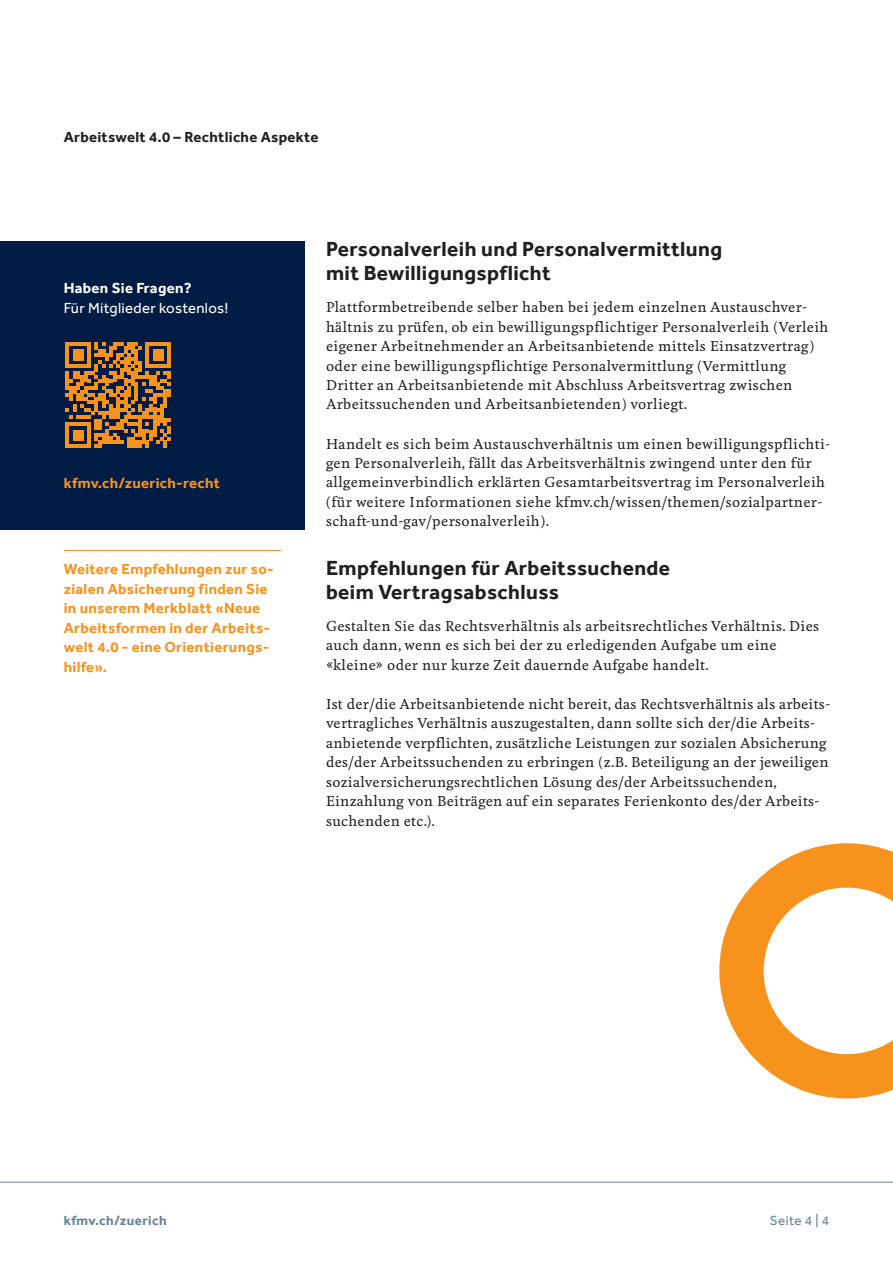
<style>
.page{position:relative;width:893px;height:1263px;background:#fff}
.page>*{position:absolute;margin:0;border:0;box-sizing:border-box;transform-origin:0 0}
.t1{font:700 21px/24px "Effra";letter-spacing:.02em;color:#231f20}
.t2{font:700 15px/19.5px "Effra";letter-spacing:.02em;color:#f7931d}
.t3{font:700 15px "Effra";letter-spacing:.02em;color:#231f20}
.t4{font:15px "Effra";letter-spacing:.02em;color:#fff}
.t5{font:700 15px "Effra";letter-spacing:.02em;color:#fff}
.t6{font:500 13.5px/19.5px "Feijoa";letter-spacing:.03em;color:#231f20}
.t7{font:700 13.5px "Effra";letter-spacing:.03em;color:#678297}
.t8{font:13.5px "Effra";letter-spacing:.025em;color:#678297}
</style>
<div class="page">
<hr style="left:0;top:1182px;width:893px;height:1px;background:#678297">
<div style="left:0;top:242px;width:305px;height:288px;background:#001c44"></div>
<svg style="left:66px;top:342px;width:105px;height:106px"></svg>
<svg style="left:719px;top:843px;width:174px;height:255px"></svg>
<hr style="left:64px;top:550px;width:217px;height:1px;background:#f7931d">
<p class="t3" style="left:64px;top:128px;width:256px">Arbeitswelt 4.0 – Rechtliche Aspekte</p>
<p class="t5" style="left:64px;top:279px;width:129px">Haben Sie Fragen?</p>
<p class="t4" style="left:64px;top:299px;width:166px">Für Mitglieder kostenlos!</p>
<p class="t2" style="left:64px;top:473px;width:158px">kfmv.ch/zuerich-recht</p>
<p class="t2" style="left:64px;top:559px;width:212px">Weitere Empfehlungen zur so&shy;zialen Absicherung finden Sie in unserem Merkblatt «Neue<br>Arbeitsformen in der Arbeits&shy;welt 4.0 - eine Orientierungs&shy;hilfe».</p>
<h1 class="t1" style="left:326px;top:236px;width:398px">Personalverleih und Personalvermittlung mit Bewilligungspflicht</h1>
<p class="t6" style="left:326px;top:298px;width:504px">Plattformbetreibende selber haben bei jedem einzelnen Austauschver&shy;hältnis zu prüfen, ob ein bewilligungspflichtiger Personalverleih (Verleih eigener Arbeitnehmender an Arbeitsanbietende mittels Einsatzvertrag) oder eine bewilligungspflichtige Personalvermittlung (Vermittlung Dritter an Arbeitsanbietende mit Abschluss Arbeitsvertrag zwischen Arbeitssuchenden und Arbeitsanbietenden) vorliegt.</p>
<p class="t6" style="left:326px;top:434px;width:506px">Handelt es sich beim Austauschverhältnis um einen bewilligungspflichti&shy;gen Personalverleih, fällt das Arbeitsverhältnis zwingend unter den für allgemeinverbindlich erklärten Gesamtarbeitsvertrag im Personalverleih (für weitere Informationen siehe kfmv.ch/wissen/themen/sozialpartner&shy;schaft-und-gav/personalverleih).</p>
<h1 class="t1" style="left:326px;top:555px;width:346px">Empfehlungen für Arbeitssuchende beim Vertragsabschluss</h1>
<p class="t6" style="left:326px;top:616px;width:495px">Gestalten Sie das Rechtsverhältnis als arbeitsrechtliches Verhältnis. Dies auch dann, wenn es sich bei der zu erledigenden Aufgabe um eine «kleine» oder nur kurze Zeit dauernde Aufgabe handelt.</p>
<p class="t6" style="left:326px;top:694px;width:505px">Ist der/die Arbeitsanbietende nicht bereit, das Rechtsverhältnis als arbeits&shy;vertragliches Verhältnis auszugestalten, dann sollte sich der/die Arbeits&shy;anbietende verpflichten, zusätzliche Leistungen zur sozialen Absicherung des/der Arbeitssuchenden zu erbringen (z.B. Beteiligung an der jeweiligen sozialversicherungsrechtlichen Lösung des/der Arbeitssuchenden, Einzahlung von Beiträgen auf ein separates Ferienkonto des/der Arbeits&shy;suchenden etc.).</p>
<p class="t7" style="left:64px;top:1212px;width:104px">kfmv.ch/zuerich</p>
<p class="t8" style="left:770px;top:1212px;width:61px">Seite 4 | 4</p>
</div>
